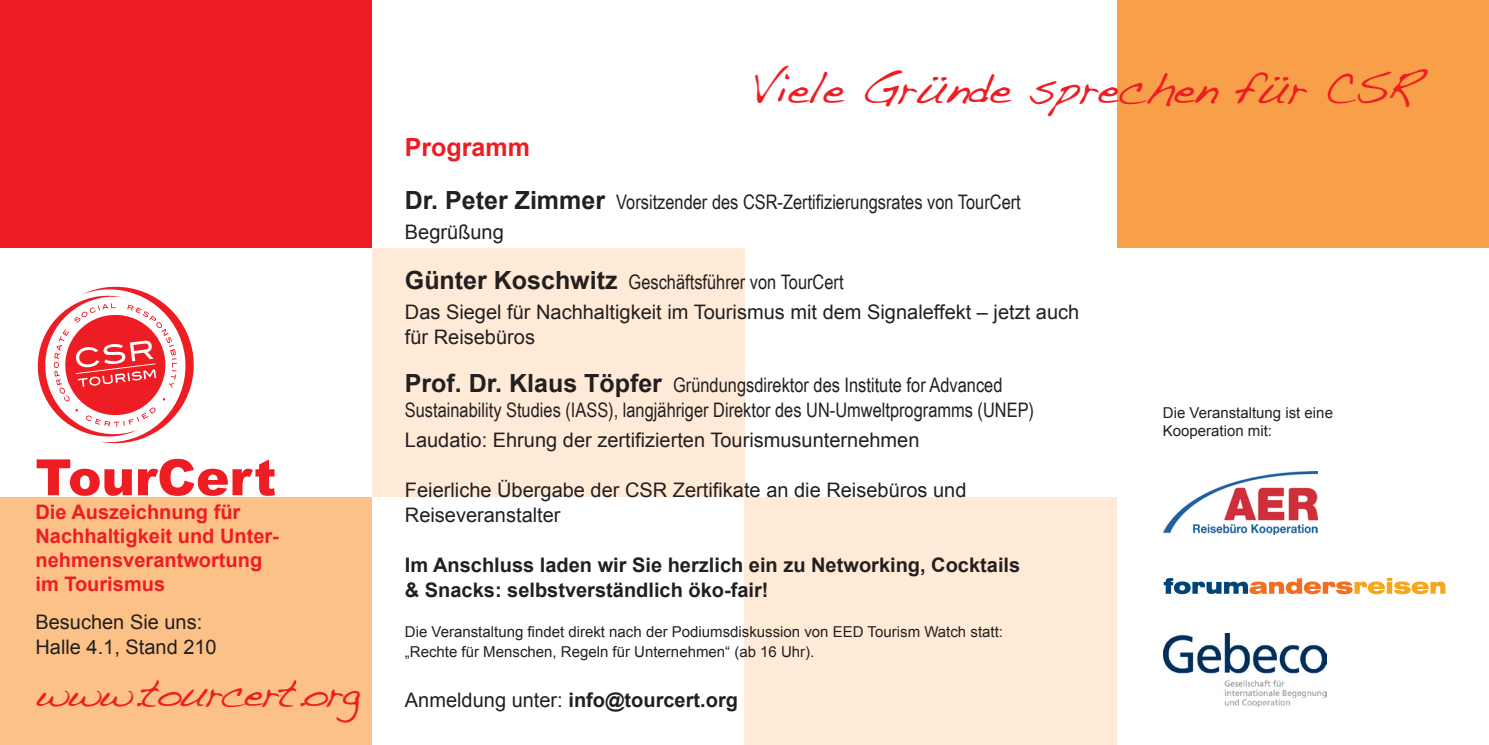
<style>
.page{position:relative;width:1489px;height:745px;background:#fff}
.page>*{position:absolute;margin:0;border:0;box-sizing:border-box;transform-origin:0 0}
.t1{font:900 50px "Arial";color:#ee1d23}
.t2{font:45px "Handwriting Dakota";letter-spacing:-.025em;color:#ee1d23}
.t3{font:40px "Handwriting Dakota";letter-spacing:-.05em;color:#ee1d23}
.t4{font:700 25px "Arial";color:#ee1d23}
.t5{font:20px/25px "Arial";color:#231f20}
.t6{font:20px "Arial Narrow";color:#231f20}
.t7{font:700 20px "Arial";color:#231f20}
.t8{font:700 20px/24px "Arial";color:#ee1d23}
.t9{font:15px "Arial";color:#231f20}
.s1{font-family:"Arial";font-weight:700;font-size:25px}
.s2{font-weight:400}
</style>
<div class="page">
<div style="left:0;top:0;width:372px;height:248px;background:#ee1d23"></div>
<div style="left:1116px;top:0;width:372px;height:248px;background:#f89f49"></div>
<div style="left:372px;top:248px;width:372px;height:248px;background:#feead6"></div>
<div style="left:0;top:496px;width:372px;height:248px;background:#fcc187"></div>
<div style="left:744px;top:496px;width:372px;height:248px;background:#feead6"></div>
<svg style="left:37px;top:286px;width:157px;height:157px"></svg>
<svg style="left:1163px;top:577px;width:283px;height:17px"></svg>
<img style="left:1163px;top:471px;width:154px;height:63px">
<img style="left:1163px;top:633px;width:163px;height:72px">
<p class="t1" style="left:35px;top:449px;width:242px">TourCert</p>
<p class="t8" style="left:35px;top:500px;width:206px">Die Auszeichnung für</p>
<p class="t8" style="left:35px;top:524px;width:245px">Nachhaltigkeit und Unter-</p>
<p class="t8" style="left:35px;top:548px;width:228px">nehmensverantwortung im Tourismus</p>
<p class="t5" style="left:35px;top:609px;width:168px">Besuchen Sie uns:</p>
<p class="t5" style="left:35px;top:634px;width:183px">Halle 4.1, Stand 210</p>
<p class="t3" style="left:35px;top:668px;width:326px">www.tourcert.org</p>
<p class="t2" style="left:751px;top:61px;width:669px">Viele Gründe sprechen für CSR</p>
<p class="t4" style="left:405px;top:133px;width:127px">Programm</p>
<p class="t6" style="left:405px;top:190px;width:617px"><span class="s1">Dr. Peter Zimmer</span> Vorsitzender des CSR-Zertifizierungsrates von TourCert</p>
<p class="t5" style="left:405px;top:219px;width:100px">Begrüßung</p>
<p class="t6" style="left:405px;top:270px;width:440px"><span class="s1">Günter Koschwitz</span> Geschäftsführer von TourCert</p>
<p class="t5" style="left:405px;top:299px;width:676px">Das Siegel für Nachhaltigkeit im Tourismus mit dem Signaleffekt – jetzt auch</p>
<p class="t5" style="left:405px;top:324px;width:132px">für Reisebüros</p>
<p class="t6" style="left:405px;top:373px;width:599px"><span class="s1">Prof. Dr. Klaus Töpfer</span> Gründungsdirektor des Institute for Advanced</p>
<p class="t6" style="left:405px;top:398px;width:630px">Sustainability Studies (IASS), langjähriger Direktor des UN-Umweltprogramms (UNEP)</p>
<p class="t5" style="left:405px;top:427px;width:516px">Laudatio: Ehrung der zertifizierten Tourismusunternehmen</p>
<p class="t5" style="left:405px;top:477px;width:563px">Feierliche Übergabe der CSR Zertifikate an die Reisebüros und<br>Reiseveranstalter</p>
<p class="t7" style="left:405px;top:553px;width:617px">Im Anschluss laden wir Sie herzlich ein zu Networking, Cocktails</p>
<p class="t7" style="left:405px;top:578px;width:365px">&amp; Snacks: selbstverständlich öko-fair!</p>
<p class="t9" style="left:405px;top:622px;width:599px">Die Veranstaltung findet direkt nach der Podiumsdiskussion von EED Tourism Watch statt:</p>
<p class="t9" style="left:405px;top:642px;width:411px">„Rechte für Menschen, Regeln für Unternehmen“ (ab 16 Uhr).</p>
<p class="t7" style="left:405px;top:688px;width:334px"><span class="s2">Anmeldung unter:</span> info@tourcert.org</p>
<p class="t9" style="left:1162px;top:404px;width:172px">Die Veranstaltung ist eine</p>
<p class="t9" style="left:1162px;top:422px;width:111px">Kooperation mit:</p>
</div>
